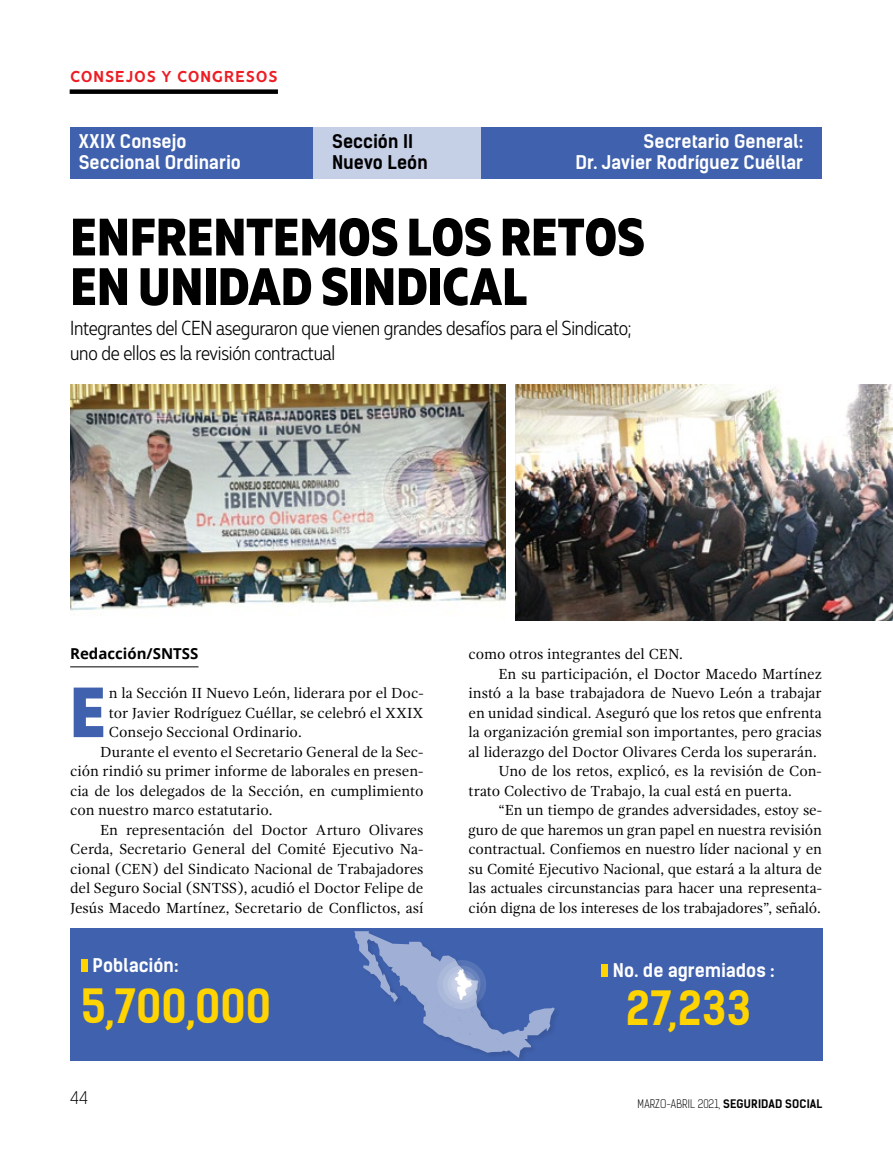
<style>
.page{position:relative;width:893px;height:1149px;background:#fff}
.page>*{position:absolute;margin:0;border:0;box-sizing:border-box;transform-origin:0 0}
.t1{font:800 70.65px "Muller Narrow";color:#4061ad}
.t2{font:800 52.5px/49.5px "Muller Narrow";letter-spacing:.005em;color:#000;text-align:right}
.t3{font:700 45px "Kelson Sans";letter-spacing:.005em;color:#ffd400}
.t4{font:300 20.25px/25.5px "Muller Narrow";letter-spacing:-.01em;color:#000}
.t5{font:700 18px/21px "Kelson Sans";letter-spacing:-.01em;color:#fff}
.t6{font:700 18px "Vision";letter-spacing:.005em;color:#ed1d24}
.t7{font:700 18px/21px "Kelson Sans";color:#000}
.t8{font:300 16.5px "Kelson Sans";color:#000}
.t9{font:15px "Gandhi Serif";letter-spacing:-.005em;color:#000}
.t10{font:700 15px "Noto Sans";color:#000}
.t11{font:300 11.25px "Kelson Sans";letter-spacing:.015em;color:#000}
.s1{font-weight:700}
</style>
<div class="page">
<div style="left:70px;top:89px;width:208px;height:5px;background:#000"></div>
<hr style="left:70px;top:666px;width:129px;height:1px;background:#000">
<div style="left:70px;top:128px;width:752px;height:51px;background:#4061ad"></div>
<div style="left:314px;top:128px;width:167px;height:51px;background:#c5cfe6"></div>
<img style="left:70px;top:384px;width:435px;height:227px">
<img style="left:516px;top:384px;width:377px;height:236px">
<div style="left:70px;top:927px;width:752px;height:133px;background:#4061ad"></div>
<div style="left:602px;top:964px;width:6px;height:12px;background:#ffd400"></div>
<div style="left:81px;top:959px;width:7px;height:12px;background:#ffd400"></div>
<div style="left:354px;top:929px;width:208px;height:135px;background:#000;opacity:.2"></div>
<svg style="left:354px;top:930px;width:201px;height:127px"></svg>
<svg style="left:437px;top:959px;width:49px;height:49px;background:#9babd2"></svg>
<svg style="left:453px;top:975px;width:17px;height:17px"></svg>
<p class="t6" style="left:70px;top:66px;width:210px">consejos y congresos</p>
<p class="t5" style="left:79px;top:131px;width:164px">XXIX Consejo<br>Seccional Ordinario</p>
<p class="t7" style="left:332px;top:131px;width:97px">Sección II<br>Nuevo León</p>
<p class="t5" style="left:576px;top:131px;width:229px;text-align:right">Secretario General:<br>Dr. Javier Rodríguez Cuéllar</p>
<h2 class="t2" style="left:70px;top:213px;width:459px">RETOS<br>EN UNIDAD SINDICAL</h2>
<h3 class="t4" style="left:70px;top:315px;width:563px">Integrantes del CEN aseguraron que vienen grandes desafíos para el Sindicato; uno de ellos es la revisión contractual</h3>
<h2 class="t2" style="left:70px;top:213px;width:365px">ENFRENTEMOS LOS</h2>
<p class="t10" style="left:70px;top:642px;width:130px">Redacción/SNTSS</p>
<h1 class="t1" style="left:70px;top:667px;width:37px">E</h1>
<p class="t9" style="left:109px;top:684px;width:316px">n la Sección II Nuevo León, liderara por el Doc-</p>
<p class="t9" style="left:109px;top:703px;width:316px">tor Javier Rodríguez Cuéllar, se celebró el XXIX</p>
<p class="t9" style="left:109px;top:723px;width:194px">Consejo Seccional Ordinario.</p>
<p class="t9" style="left:100px;top:742px;width:325px">Durante el evento el Secretario General de la Sec-</p>
<p class="t9" style="left:70px;top:762px;width:355px">ción rindió su primer informe de laborales en presen-</p>
<p class="t9" style="left:70px;top:781px;width:355px">cia de los delegados de la Sección, en cumplimiento</p>
<p class="t9" style="left:70px;top:801px;width:204px">con nuestro marco estatutario.</p>
<p class="t9" style="left:100px;top:820px;width:325px">En representación del Doctor Arturo Olivares</p>
<p class="t9" style="left:70px;top:840px;width:355px">Cerda, Secretario General del Comité Ejecutivo Na-</p>
<p class="t9" style="left:70px;top:859px;width:355px">cional (CEN) del Sindicato Nacional de Trabajadores</p>
<p class="t9" style="left:70px;top:879px;width:355px">del Seguro Social (SNTSS), acudió el Doctor Felipe de</p>
<p class="t9" style="left:70px;top:898px;width:355px">Jesús Macedo Martínez, Secretario de Conflictos, así</p>
<p class="t5" style="left:93px;top:954px;width:88px">Población:</p>
<h3 class="t3" style="left:81px;top:978px;width:191px">5,700,000</h3>
<p class="t8" style="left:70px;top:1087px;width:19px">44</p>
<p class="t9" style="left:469px;top:645px;width:216px">como otros integrantes del CEN.</p>
<p class="t9" style="left:499px;top:664px;width:325px">En su participación, el Doctor Macedo Martínez</p>
<p class="t9" style="left:469px;top:684px;width:355px">instó a la base trabajadora de Nuevo León a trabajar</p>
<p class="t9" style="left:469px;top:703px;width:355px">en unidad sindical. Aseguró que los retos que enfrenta</p>
<p class="t9" style="left:469px;top:723px;width:355px">la organización gremial son importantes, pero gracias</p>
<p class="t9" style="left:469px;top:742px;width:350px">al liderazgo del Doctor Olivares Cerda los superarán.</p>
<p class="t9" style="left:499px;top:762px;width:325px">Uno de los retos, explicó, es la revisión de Con-</p>
<p class="t9" style="left:469px;top:781px;width:325px">trato Colectivo de Trabajo, la cual está en puerta.</p>
<p class="t9" style="left:499px;top:801px;width:325px">“En un tiempo de grandes adversidades, estoy se-</p>
<p class="t9" style="left:469px;top:820px;width:355px">guro de que haremos un gran papel en nuestra revisión</p>
<p class="t9" style="left:469px;top:840px;width:355px">contractual. Confiemos en nuestro líder nacional y en</p>
<p class="t9" style="left:469px;top:859px;width:355px">su Comité Ejecutivo Nacional, que estará a la altura de</p>
<p class="t9" style="left:469px;top:879px;width:355px">las actuales circunstancias para hacer una representa-</p>
<p class="t9" style="left:469px;top:898px;width:354px">ción digna de los intereses de los trabajadores”, señaló.</p>
<p class="t5" style="left:613px;top:959px;width:163px">No. de agremiados :</p>
<h3 class="t3" style="left:626px;top:980px;width:127px">27,233</h3>
<p class="t11" style="left:638px;top:1096px;width:186px">MARZO-ABRIL 2021, <span class="s1">seguridad social</span></p>
</div>
